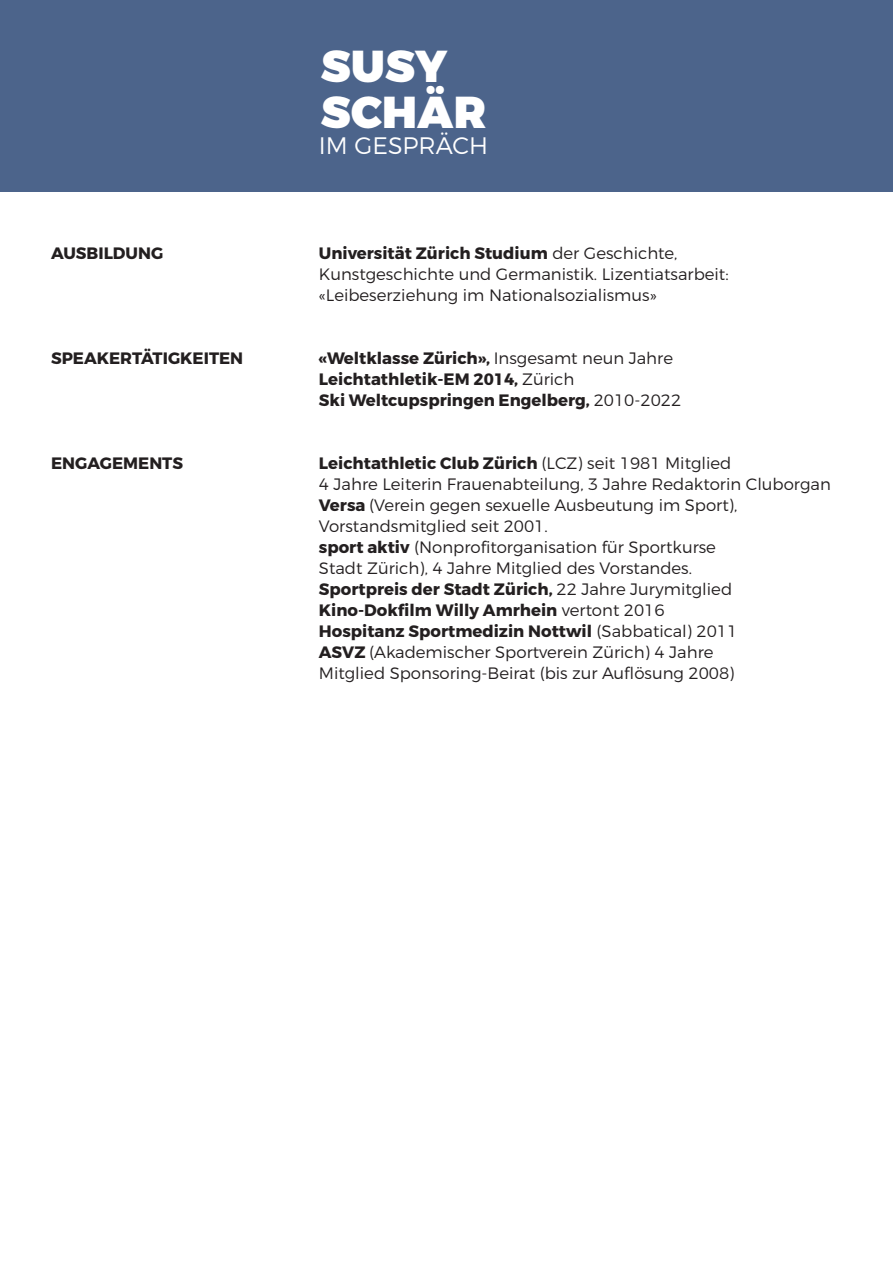
<style>
.page{position:relative;width:893px;height:1263px;background:#fff}
.page>*{position:absolute;margin:0;border:0;box-sizing:border-box;transform-origin:0 0}
.t1{font:900 44.7px/45.6px "Montserrat";letter-spacing:.01em;color:#fff}
.t2{font:300 23.85px "Montserrat";color:#fff}
.t3{font:300 16.5px/21px "Montserrat";color:#231f20}
.t4{font:700 16.5px/21px "Montserrat";color:#231f20}
.s1{font-weight:700}
.s2{font-weight:300}
</style>
<div class="page">
<div style="left:0;top:0;width:893px;height:191px;background:#4c648b"></div>
<h1 class="t1" style="left:321px;top:45px;width:167px">SUSY<br>SCHÄR</h1>
<h2 class="t2" style="left:319px;top:131px;width:171px">IM GESPRÄCH</h2>
<p class="t4" style="left:51px;top:243px;width:114px">AUSBILDUNG</p>
<p class="t3" style="left:319px;top:242px;width:411px"><span class="s1">Universität Zürich Studium</span> der Geschichte,<br>Kunstgeschichte und Germanistik. Lizentiatsarbeit: «Leibeserziehung im Nationalsozialismus»</p>
<p class="t4" style="left:51px;top:348px;width:194px">SPEAKERTÄTIGKEITEN</p>
<p class="t4" style="left:319px;top:347px;width:364px">«Weltklasse Zürich», <span class="s2">Insgesamt neun Jahre<br></span>Leichtathletik-EM 2014, <span class="s2">Zürich<br></span>Ski Weltcupspringen Engelberg, <span class="s2">2010-2022</span></p>
<p class="t4" style="left:51px;top:453px;width:134px">ENGAGEMENTS</p>
<p class="t3" style="left:319px;top:452px;width:513px"><span class="s1">Leichtathletic Club Zürich</span> (LCZ) seit 1981 Mitglied<br>4 Jahre Leiterin Frauenabteilung, 3 Jahre Redaktorin Cluborgan <span class="s1">Versa</span> (Verein gegen sexuelle Ausbeutung im Sport), Vorstandsmitglied seit 2001.<br><span class="s1">sport aktiv</span> (Nonprofitorganisation für Sportkurse<br>Stadt Zürich), 4 Jahre Mitglied des Vorstandes.<br><span class="s1">Sportpreis der Stadt Zürich,</span> 22 Jahre Jurymitglied <span class="s1">Kino-Dokfilm Willy Amrhein</span> vertont 2016<br><span class="s1">Hospitanz Sportmedizin Nottwil</span> (Sabbatical) 2011<br><span class="s1">ASVZ</span> (Akademischer Sportverein Zürich) 4 Jahre<br>Mitglied Sponsoring-Beirat (bis zur Auflösung 2008)</p>
</div>
